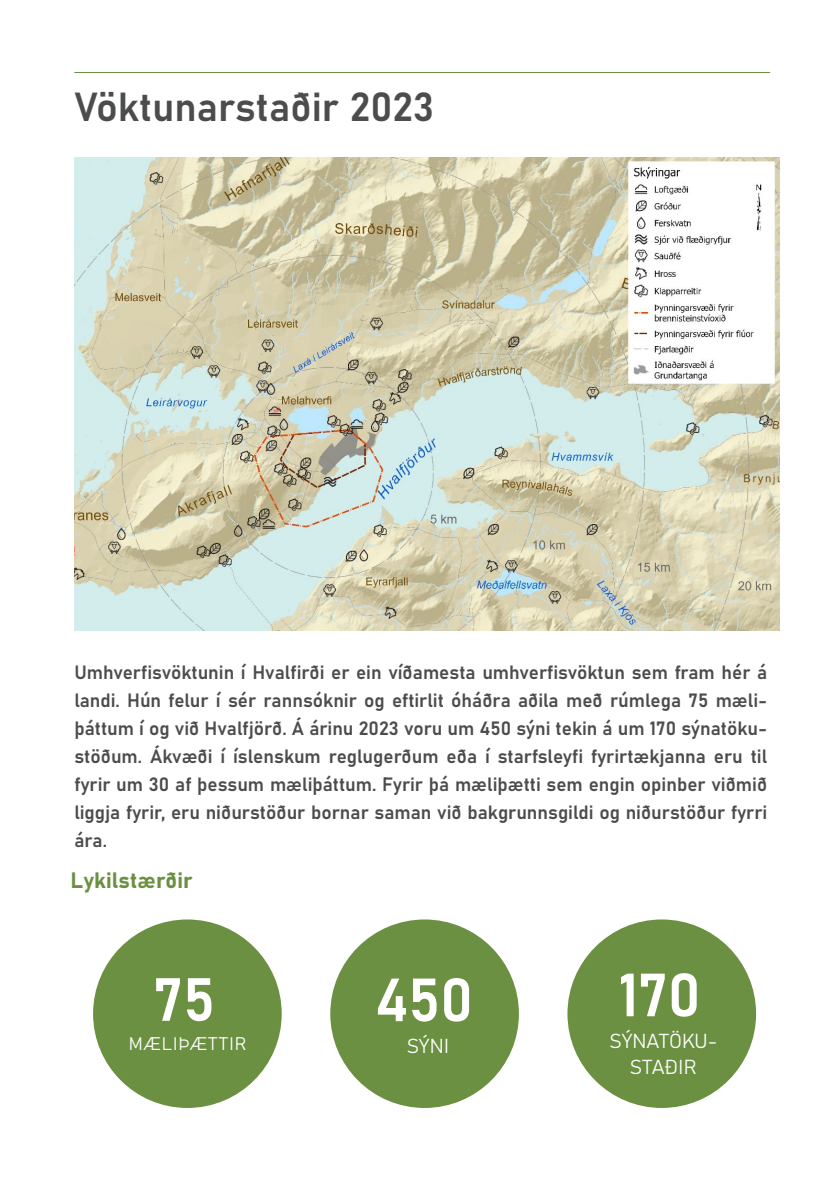
<style>
.page{position:relative;width:840px;height:1191px;background:#fff}
.page>*{position:absolute;margin:0;border:0;box-sizing:border-box;transform-origin:0 0}
.t1{font:60px "Bahnschrift";letter-spacing:-.01em;color:#fff}
.fyrirsagnir{font:40px "Bahnschrift";color:#4b4c4d}
.t2{font:22px "Bahnschrift";letter-spacing:.01em;color:#6b9041}
.t3{font:20px/26px "Bahnschrift";letter-spacing:.01em;color:#fff;text-align:center}
.fliesstext{font:19px/28px "Bahnschrift";color:#4b4c4d;text-align:justify}
.t4{font:18px "Bahnschrift";letter-spacing:.04em;color:#fff}
</style>
<div class="page">
<div style="left:93px;top:919px;width:188px;height:189px;background:#6b9041;border-radius:50%"></div>
<div style="left:330px;top:919px;width:188px;height:189px;background:#6b9041;border-radius:50%"></div>
<div style="left:567px;top:919px;width:188px;height:189px;background:#6b9041;border-radius:50%"></div>
<hr style="left:74px;top:72px;width:695px;height:1px;background:#6b9041">
<img style="left:74px;top:157px;width:705px;height:473px">
<p class="fyrirsagnir" style="left:74px;top:77px;width:361px">Vöktunarstaðir 2023</p>
<p class="fliesstext" style="left:74px;top:657px;width:694px">Umhverfisvöktunin í Hvalfirði er ein víðamesta umhverfisvöktun sem fram hér á landi. Hún felur í sér rannsóknir og eftirlit óháðra aðila með rúmlega 75 mæli&shy;þáttum í og við Hvalfjörð. Á árinu 2023 voru um 450 sýni tekin á um 170 sýnatöku&shy;stöðum. Ákvæði í íslenskum reglugerðum eða í starfsleyfi fyrirtækjanna eru til fyrir um 30 af þessum mæliþáttum. Fyrir þá mæliþætti sem engin opinber viðmið liggja fyrir, eru niðurstöður bornar saman við bakgrunnsgildi og niðurstöður fyrri ára.</p>
<p class="t2" style="left:71px;top:863px;width:123px">Lykilstærðir</p>
<p class="t1" style="left:374px;top:954px;width:100px">450</p>
<p class="t1" style="left:618px;top:949px;width:84px">170</p>
<p class="t1" style="left:153px;top:954px;width:64px">75</p>
<p class="t4" style="left:129px;top:1029px;width:119px">MÆLIÞÆTTIR</p>
<p class="t3" style="left:406px;top:1031px;width:44px">SÝNI</p>
<p class="t3" style="left:609px;top:1026px;width:109px">SÝNATÖKU-<br>STAÐIR</p>
</div>
